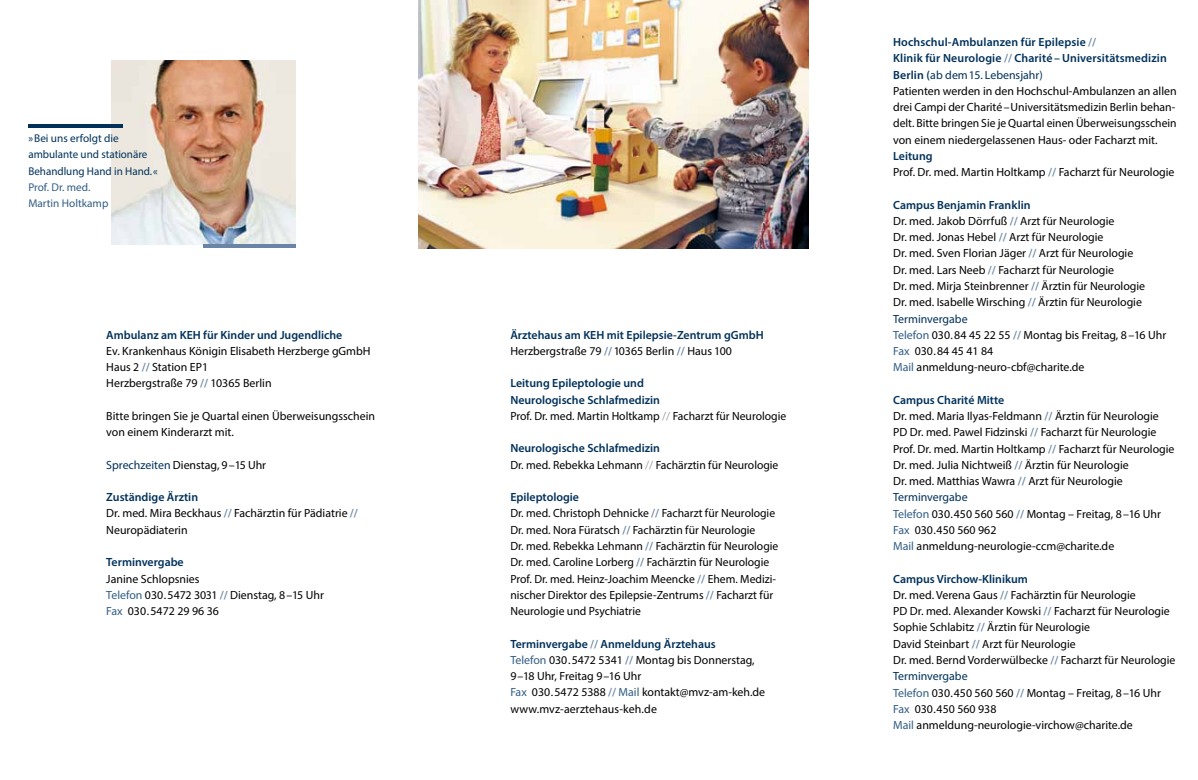
<style>
.page{position:relative;width:1198px;height:780px;background:#fff}
.page>*{position:absolute;margin:0;border:0;box-sizing:border-box;transform-origin:0 0}
.t1{font:11.88px/16.2px "Myriad Pro";color:#000}
.t2{font:600 11.88px/16.2px "Myriad Pro";color:#00315a}
.t3{font:11.25px/16.2px "Myriad Pro";color:#00315a}
.t4{font:11.25px/16.2px "Myriad Pro";color:#315d84}
.s1{font-weight:600;color:#6984a4}
.s2{color:#00315a}
.s3{font-weight:600;color:#00315a}
.s4{color:#315d84}
.s5{font-weight:400;color:#000}
.s6{color:#6984a4}
.s7{font-weight:400;color:#9c9e9f}
.s8{color:#9c9e9f}
</style>
<div class="page">
<img style="left:112px;top:60px;width:184px;height:184px">
<hr style="left:204px;top:244px;width:92px;height:4px;background:#6984a4">
<hr style="left:28px;top:125px;width:94px;height:3px;background:#00315a">
<img style="left:418px;top:0;width:390px;height:248px">
<p class="t3" style="left:28px;top:130px;width:131px">»Bei uns erfolgt die ambulante und stationäre<br>Behandlung Hand in Hand.«</p>
<p class="t4" style="left:28px;top:179px;width:82px">Prof. Dr. med.<br>Martin Holtkamp</p>
<p class="t2" style="left:106px;top:326px;width:238px">Ambulanz am KEH für Kinder und Jugendliche</p>
<p class="t1" style="left:106px;top:342px;width:266px">Ev. Krankenhaus Königin Elisabeth Herzberge gGmbH<br>Haus 2 <span class="s1">//</span> Station EP1<br>Herzbergstraße 79 <span class="s1">//</span> 10365 Berlin</p>
<p class="t1" style="left:106px;top:407px;width:270px">Bitte bringen Sie je Quartal einen Überweisungsschein von einem Kinderarzt mit.</p>
<p class="t1" style="left:106px;top:456px;width:161px"><span class="s2">Sprechzeiten</span> Dienstag, 9–15 Uhr</p>
<p class="t1" style="left:106px;top:489px;width:253px"><span class="s3">Zuständige Ärztin<br></span>Dr. med. Mira Beckhaus <span class="s1">//</span> Fachärztin für Pädiatrie <span class="s1">//<br></span>Neuropädiaterin</p>
<p class="t2" style="left:106px;top:554px;width:79px">Terminvergabe</p>
<p class="t1" style="left:106px;top:570px;width:219px">Janine Schlopsnies<br><span class="s4">Telefon</span> 030.5472 3031 <span class="s1">//</span> Dienstag, 8–15 Uhr<br><span class="s4">Fax</span> 030.5472 29 96 36</p>
<p class="t2" style="left:510px;top:326px;width:255px">Ärztehaus am KEH mit Epilepsie-Zentrum gGmbH<br><span class="s5">Herzbergstraße 79</span> <span class="s6">//</span><span class="s5">10365 Berlin</span> <span class="s6">//</span> <span class="s5">Haus 100</span></p>
<p class="t2" style="left:510px;top:375px;width:277px">Leitung Epileptologie und<br>Neurologische Schlafmedizin<br><span class="s5">Prof. Dr. med. Martin Holtkamp</span> <span class="s7">//</span> <span class="s5">Facharzt für Neurologie</span></p>
<p class="t1" style="left:510px;top:440px;width:270px"><span class="s3">Neurologische Schlafmedizin<br></span>Dr. med. Rebekka Lehmann <span class="s8">//</span> Fachärztin für Neurologie</p>
<p class="t1" style="left:510px;top:489px;width:269px"><span class="s3">Epileptologie<br></span>Dr. med. Christoph Dehnicke <span class="s1">//</span> Facharzt für Neurologie Dr. med. Nora Füratsch <span class="s1">//</span> Fachärztin für Neurologie<br>Dr. med. Rebekka Lehmann <span class="s1">//</span> Fachärztin für Neurologie Dr. med. Caroline Lorberg <span class="s1">//</span> Fachärztin für Neurologie Prof. Dr. med. Heinz-Joachim Meencke <span class="s1">//</span> Ehem. Medizi&shy;nischer Direktor des Epilepsie-Zentrums <span class="s1">//</span> Facharzt für Neurologie und Psychiatrie</p>
<p class="t1" style="left:510px;top:635px;width:256px"><span class="s3">Terminvergabe</span> <span class="s1">//</span> <span class="s3">Anmeldung Ärztehaus<br></span><span class="s4">Telefon</span> 030.5472 5341 <span class="s1">//</span> Montag bis Donnerstag,<br>9 –18 Uhr, Freitag 9–16 Uhr<br><span class="s4">Fax</span> 030.5472 5388 <span class="s1">//</span> <span class="s4">Mail</span> kontakt@mvz-am-keh.de www.mvz-aerztehaus-keh.de</p>
<p class="t1" style="left:893px;top:34px;width:285px"><span class="s3">Hochschul-Ambulanzen für Epilepsie</span> <span class="s1">//<br></span><span class="s3">Klinik für Neurologie</span> <span class="s1">//</span> <span class="s3">Charité – Universitätsmedizin Berlin (</span><span class="s2">ab dem 15. Lebensjahr)<br></span>Patienten werden in den Hochschul-Ambulanzen an allen drei Campi der Charité – Universitätsmedizin Berlin behan&shy;delt. Bitte bringen Sie je Quartal einen Überweisungsschein von einem niedergelassenen Haus- oder Facharzt mit.</p>
<p class="t1" style="left:893px;top:148px;width:283px"><span class="s3">Leitung<br></span>Prof. Dr. med. Martin Holtkamp <span class="s1">//</span> Facharzt für Neurologie</p>
<p class="t1" style="left:893px;top:196px;width:275px"><span class="s3">Campus Benjamin Franklin<br></span>Dr. med. Jakob Dörrfuß <span class="s1">//</span> Arzt für Neurologie<br>Dr. med. Jonas Hebel <span class="s1">//</span> Arzt für Neurologie<br>Dr. med. Sven Florian Jäger <span class="s1">//</span> Arzt für Neurologie<br>Dr. med. Lars Neeb <span class="s1">//</span> Facharzt für Neurologie<br>Dr. med. Mirja Steinbrenner <span class="s1">//</span> Ärztin für Neurologie<br>Dr. med. Isabelle Wirsching <span class="s1">//</span> Ärztin für Neurologie <span class="s2">Terminvergabe<br></span><span class="s4">Telefon</span> 030.84 45 22 55 <span class="s1">//</span> Montag bis Freitag, 8 –16 Uhr <span class="s4">Fax</span> 030.84 45 41 84<br><span class="s4">Mail</span> anmeldung-neuro-cbf@charite.de</p>
<p class="t1" style="left:893px;top:391px;width:283px"><span class="s3">Campus Charité Mitte<br></span>Dr. med. Maria Ilyas-Feldmann <span class="s1">//</span> Ärztin für Neurologie PD Dr. med. Pawel Fidzinski <span class="s1">//</span> Facharzt für Neurologie Prof. Dr. med. Martin Holtkamp <span class="s1">//</span> Facharzt für Neurologie Dr. med. Julia Nichtweiß <span class="s1">//</span> Ärztin für Neurologie<br>Dr. med. Matthias Wawra <span class="s1">//</span> Arzt für Neurologie <span class="s2">Terminvergabe<br></span><span class="s4">Telefon</span> 030.450 560 560 <span class="s1">//</span> Montag – Freitag, 8 –16 Uhr <span class="s4">Fax</span> 030.450 560 962<br><span class="s4">Mail</span> anmeldung-neurologie-ccm@charite.de</p>
<p class="t1" style="left:893px;top:570px;width:284px"><span class="s3">Campus Virchow-Klinikum<br></span>Dr. med. Verena Gaus <span class="s1">//</span> Fachärztin für Neurologie<br>PD Dr. med. Alexander Kowski <span class="s1">//</span> Facharzt für Neurologie Sophie Schlabitz <span class="s1">//</span> Ärztin für Neurologie<br>David Steinbart <span class="s1">//</span> Arzt für Neurologie<br>Dr. med. Bernd Vorderwülbecke <span class="s1">//</span> Facharzt für Neurologie <span class="s2">Terminvergabe<br></span><span class="s4">Telefon</span> 030.450 560 560 <span class="s1">//</span> Montag – Freitag, 8 –16 Uhr <span class="s4">Fax</span> 030.450 560 938<br><span class="s4">Mail</span> anmeldung-neurologie-virchow@charite.de</p>
</div>
